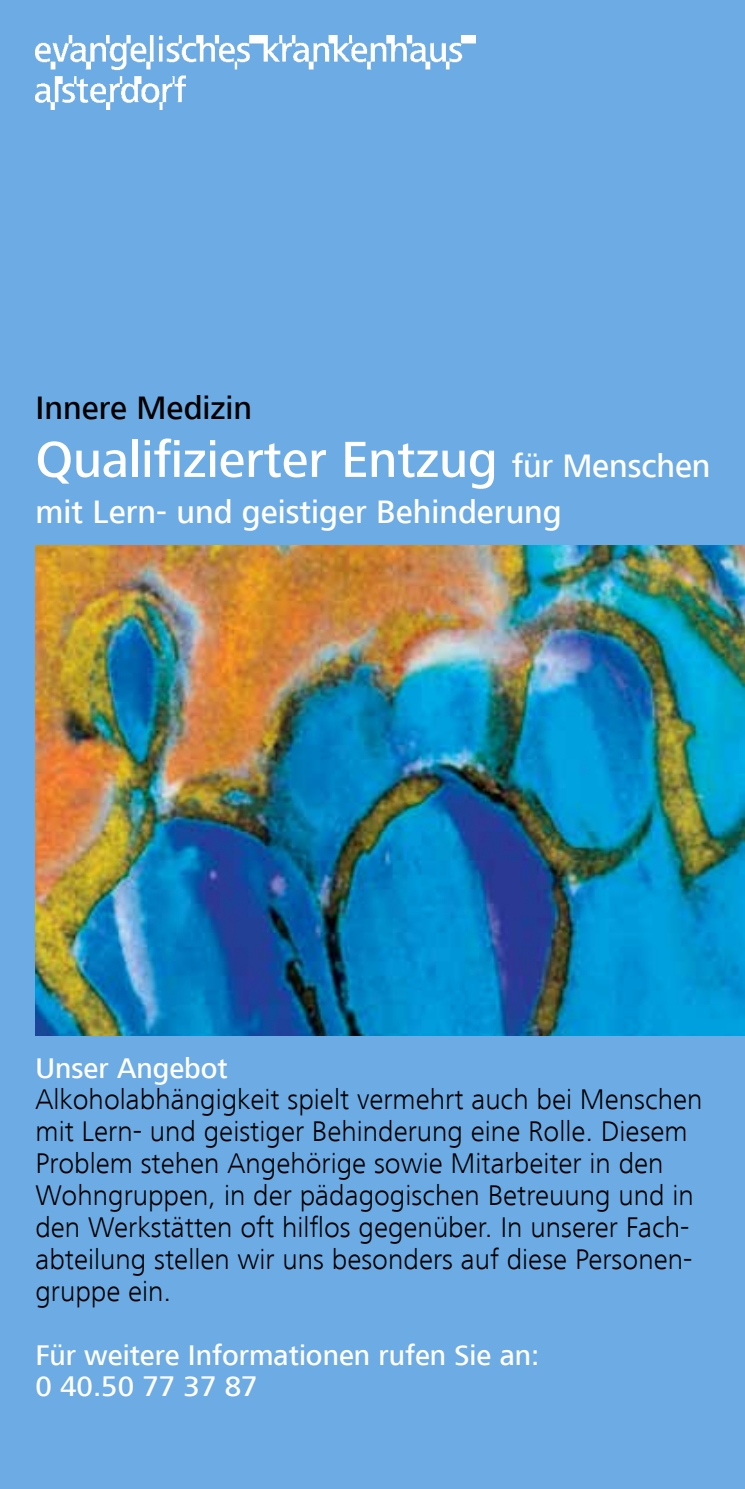
<style>
.page{position:relative;width:745px;height:1489px;background:#fff}
.page>*{position:absolute;margin:0;border:0;box-sizing:border-box;transform-origin:0 0}
.t1{font:500 52.5px "Frutiger Next LT";letter-spacing:-.005em;color:#fff}
.t2{font:500 33.5px "Frutiger Next LT";color:#fff}
.t3{font:500 33.5px "Frutiger Next LT";color:#000}
.t4{font:300 29.25px/31.8px "Frutiger Next LT";color:#000}
.t5{font:500 29.25px/32px "Frutiger Next LT";color:#fff}
.s1{font-size:33.5px}
</style>
<div class="page">
<div style="left:0;top:0;width:744px;height:1488px;background:#6dabe4"></div>
<img style="left:35px;top:546px;width:709px;height:489px">
<p class="t3" style="left:35px;top:389px;width:218px">Innere Medizin</p>
<h1 class="t1" style="left:35px;top:430px;width:676px">Qualifizierter Entzug <span class="s1">für Menschen</span></h1>
<p class="t2" style="left:35px;top:493px;width:527px">mit Lern- und geistiger Behinderung</p>
<p class="t5" style="left:35px;top:1051px;width:194px">Unser Angebot</p>
<p class="t4" style="left:35px;top:1083px;width:668px">Alkoholabhängigkeit spielt vermehrt auch bei Menschen mit Lern- und geistiger Behinderung eine Rolle. Diesem Problem stehen Angehörige sowie Mitarbeiter in den Wohngruppen, in der pädagogischen Betreuung und in den Werkstätten oft hilflos gegenüber. In unserer Fach&shy;abteilung stellen wir uns besonders auf diese Personen&shy;gruppe ein.</p>
<p class="t5" style="left:35px;top:1338px;width:505px">Für weitere Informationen rufen Sie an:<br>0 40.50 77 37 87</p>
</div>
